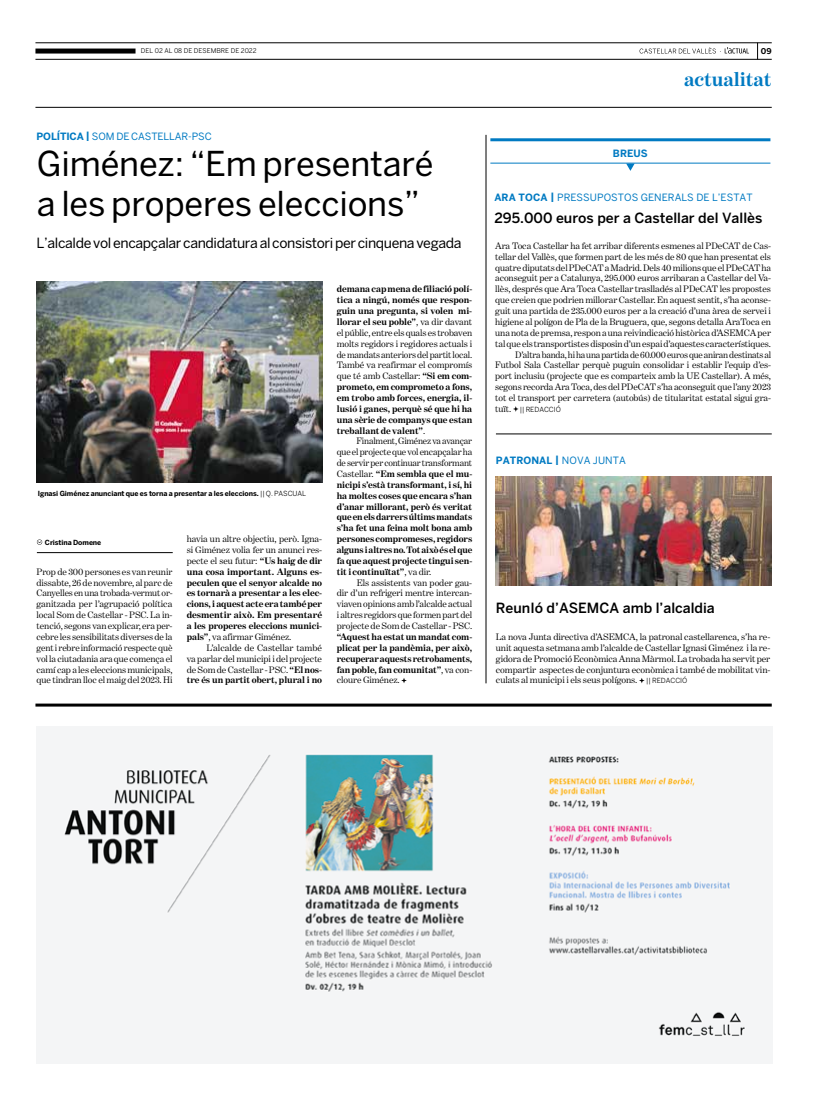
<style>
.page{position:relative;width:820px;height:1106px;background:#fff}
.page>*{position:absolute;margin:0;border:0;box-sizing:border-box;transform-origin:0 0}
.t1{font:34px/40px "Benton Sans";letter-spacing:-.005em;color:#000}
.t2{font:700 20px "Benton Modern One";letter-spacing:-.005em;color:#007ac2}
.t3{font:14px "Benton Sans";letter-spacing:-.025em;color:#000}
.t4{font:500 14px "Benton Sans";color:#000}
.t5{font:10px "Benton Sans";letter-spacing:.005em;color:#007ac2}
.t6{font:700 10px "Benton Sans";letter-spacing:.005em;color:#007ac2}
.t7{font:9.5px/10.9px "Benton Modern One";letter-spacing:-.005em;color:#000;text-align:justify}
.t8{font:700 9.5px/10.9px "Benton Modern One";letter-spacing:-.005em;color:#000;text-align:justify}
.t9{font:700 8px "Benton Sans";color:#000}
.t10{font:700 7px "Benton Sans";letter-spacing:-.01em;color:#000}
.t11{font:7px "Benton Sans";letter-spacing:-.005em;color:#000}
.t12{font:6.5px "Benton Sans";letter-spacing:.005em;color:#000}
.s1{font-weight:700}
.s2{font-weight:400}
.s3{font-family:"Benton Modern One";font-size:9.5px}
.s4{font-family:"Benton Sans";font-size:7px}
</style>
<div class="page">
<svg style="left:757px;top:44px;width:1px;height:15px"></svg>
<svg style="left:639px;top:47px;width:109px;height:7px"></svg>
<hr style="left:35px;top:107px;width:736px;height:1px;background:#000">
<hr style="left:35px;top:43px;width:736px;height:1px;background:#000">
<hr style="left:35px;top:59px;width:736px;height:1px;background:#000">
<div style="left:35px;top:49px;width:100px;height:5px;background:#000"></div>
<hr style="left:35px;top:703px;width:736px;height:3px;background:#000">
<img style="left:37px;top:281px;width:286px;height:201px">
<svg style="left:401px;top:678px;width:5px;height:5px"></svg>
<svg style="left:37px;top:539px;width:5px;height:6px"></svg>
<hr style="left:37px;top:552px;width:136px;height:1px;background:#000">
<img style="left:495px;top:477px;width:276px;height:108px">
<hr style="left:485px;top:135px;width:1px;height:548px;background:#000">
<svg style="left:513px;top:406px;width:5px;height:6px"></svg>
<svg style="left:639px;top:678px;width:5px;height:5px"></svg>
<hr style="left:490px;top:138px;width:280px;height:3px;background:#007ac2">
<hr style="left:490px;top:163px;width:280px;height:1px;background:#007ac2">
<svg style="left:626px;top:163px;width:8px;height:8px"></svg>
<hr style="left:495px;top:433px;width:276px;height:1px;background:#000">
<img style="left:37px;top:726px;width:735px;height:337px">
<p class="t12" style="left:141px;top:47px;width:117px">DEL 02 AL 08 DE DESEMBRE DE 2022</p>
<p class="t9" style="left:760px;top:46px;width:12px">09</p>
<h2 class="t2" style="left:684px;top:68px;width:89px">actualitat</h2>
<p class="t5" style="left:37px;top:131px;width:177px"><span class="s1">POLÍTICA |</span> SOM DE CASTELLAR-PSC</p>
<h1 class="t1" style="left:37px;top:143px;width:398px">Giménez: “Em presentaré a les properes eleccions”</h1>
<h3 class="t3" style="left:37px;top:235px;width:426px">L’alcalde vol encapçalar candidatura al consistori per cinquena vegada</h3>
<p class="t10" style="left:38px;top:489px;width:270px">Ignasi Giménez anunciant que es torna a presentar a les eleccions. <span class="s2">|| Q. PASCUAL</span></p>
<p class="t10" style="left:45px;top:538px;width:58px">Cristina Domene</p>
<p class="t7" style="left:37px;top:566px;width:137px">Prop de 300 persones es van reunir dissabte, 26 de novembre, al parc de Canyelles en una trobada-vermut or&shy;ganitzada per l’agrupació política local Som de Castellar - PSC. La in&shy;tenció, segons van explicar, era per&shy;cebre les sensibilitats diverses de la gent i rebre informació respecte què vol la ciutadania ara que comença el camí cap a les eleccions municipals, que tindran lloc el maig del 2023. Hi</p>
<p class="t8" style="left:187px;top:533px;width:137px"><span class="s2">havia un altre objectiu, però. Igna&shy;si Giménez volia fer un anunci res&shy;pecte el seu futur:</span> “Us haig de dir una cosa important. Alguns es&shy;peculen que el senyor alcalde no es tornarà a presentar a les elec&shy;cions, i aquest acte era també per desmentir això. Em presentaré a les properes eleccions munici&shy;pals”<span class="s2">, va afirmar Giménez.</span></p>
<p class="t7" style="left:187px;top:642px;width:137px;text-indent:20px">L’alcalde de Castellar també va parlar del municipi i del projecte de Som de Castellar - PSC. <span class="s1">“El nos&shy;tre és un partit obert, plural i no</span></p>
<p class="t8" style="left:336px;top:283px;width:137px">demana cap mena de filiació polí&shy;tica a ningú, només que respon&shy;guin una pregunta, si volen mi&shy;llorar el seu poble”<span class="s2">, va dir davant el públic, entre els quals es trobaven molts regidors i regidores actuals i de mandats anteriors del partit local.<br>També va reafirmar el compromís que té amb Castellar:</span> “Si em com&shy;prometo, em comprometo a fons, em trobo amb forces, energia, il· lusió i ganes, perquè sé que hi ha una sèrie de companys que estan treballant de valent”<span class="s2">.</span></p>
<p class="t8" style="left:336px;top:435px;width:137px;text-indent:20px"><span class="s2">Finalment, Giménez va avançar que el projecte que vol encapçalar ha de servir per continuar transformant Castellar.</span> “Em sembla que el mu&shy;nicipi s’està transformant, i sí, hi ha moltes coses que encara s’han d’anar millorant, però és veritat que en els darrers últims mandats s’ha fet una feina molt bona amb persones compromeses, regidors alguns i altres no. Tot això és el que fa que aquest projecte tingui sen&shy;tit i continuïtat”<span class="s2">, va dir.</span></p>
<p class="t7" style="left:336px;top:577px;width:137px;text-indent:20px">Els assistents van poder gau&shy;dir d’un refrigeri mentre intercan&shy;viaven opinions amb l’alcalde actual i altres regidors que formen part del projecte de Som de Castellar - PSC.</p>
<p class="t8" style="left:336px;top:631px;width:137px">“Aquest ha estat un mandat com&shy;plicat per la pandèmia, per això, recuperar aquests retrobaments, fan poble, fan comunitat”<span class="s2">, va con&shy;cloure Giménez.</span></p>
<p class="t6" style="left:612px;top:147px;width:36px">BREUS</p>
<p class="t5" style="left:494px;top:191px;width:260px"><span class="s1">ARA TOCA |</span> PRESSUPOSTOS GENERALS DE L’ESTAT</p>
<h3 class="t4" style="left:494px;top:209px;width:269px">295.000 euros per a Castellar del Vallès</h3>
<p class="t7" style="left:495px;top:240px;width:277px;text-align:right">Ara Toca Castellar ha fet arribar diferents esmenes al PDeCAT de Cas&shy;tellar del Vallès, que formen part de les més de 80 que han presentat els quatre diputats del PDeCAT a Madrid. Dels 40 milions que el PDeCAT ha aconseguit per a Catalunya, 295.000 euros arribaran a Castellar del Va&shy;llès, després que Ara Toca Castellar traslladés al PDeCAT les propostes que creien que podrien millorar Castellar. En aquest sentit, s’ha aconse&shy;guit una partida de 235.000 euros per a la creació d’una àrea de servei i higiene al polígon de Pla de la Bruguera, que, segons detalla AraToca en una nota de premsa, respon a una reivindicació històrica d’ASEMCA per tal que els transportistes disposin d’un espai d’aquestes característiques.<br>D’altra banda, hi ha una partida de 60.000 euros que aniran destinats al Futbol Sala Castellar perquè puguin consolidar i establir l’equip d’es&shy;port inclusiu (projecte que es comparteix amb la UE Castellar). A més, segons recorda Ara Toca, des del PDeCAT s’ha aconseguit que l’any 2023 tot el transport per carretera (autobús) de titularitat estatal sigui gra-</p>
<p class="t11" style="left:495px;top:405px;width:67px"><span class="s3">tuït.</span> || REDACCIÓ</p>
<p class="t6" style="left:495px;top:455px;width:131px">PATRONAL | <span class="s2">NOVA JUNTA</span></p>
<h3 class="t4" style="left:495px;top:599px;width:220px">ReunIó d’ASEMCA amb l’alcaldia</h3>
<p class="t7" style="left:495px;top:631px;width:276px">La nova Junta directiva d’ASEMCA, la patronal castellarenca, s’ha re&shy;unit aquesta setmana amb l’alcalde de Castellar Ignasi Giménez i la re&shy;gidora de Promoció Econòmica Anna Màrmol. La trobada ha servit per compartir aspectes de conjuntura econòmica i també de mobilitat vin&shy;culats al municipi i els seus polígons. <span class="s4">|| REDACCIÓ</span></p>
</div>
